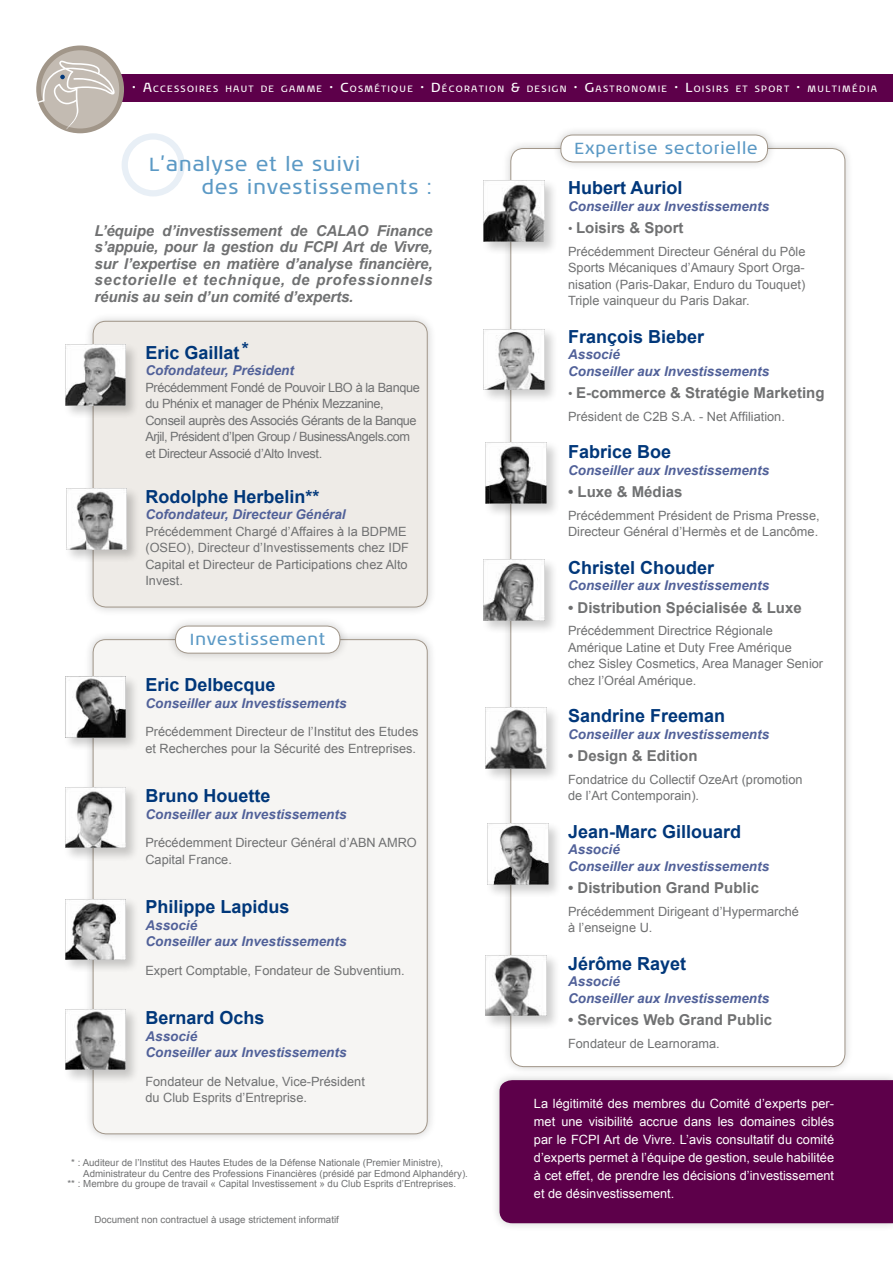
<style>
.page{position:relative;width:893px;height:1263px;background:#fff}
.page>*{position:absolute;margin:0;border:0;box-sizing:border-box;transform-origin:0 0}
.t1{font:19.5px/22.5px "Noa LT Std";letter-spacing:.06em;color:#5b99c5}
.t2{font:700 18px "Arial";color:#00377a}
.t3{font:16.5px "Noa LT Std";letter-spacing:.055em;color:#5b99c5}
.t4{font:italic 700 15px/16.5px "Arial";letter-spacing:-.01em;color:#707172;text-align:justify}
.t5{font:700 15px "Arial";color:#707172}
.t6{font:italic 700 13.5px/16.5px "Arial";color:#516199}
.t7{font:12.75px/16.5px "Arial";color:#707172}
.t8{font:12.75px/18px "Arial";color:#fff;text-align:justify}
.t9{font:12.75px/16.5px "Arial";letter-spacing:-.03em;color:#707172}
.t10{font:9.75px "Arial";color:#707172}
.t11{font:9.45px "Noa LT Std";letter-spacing:.13em;color:#fff}
.s1{font-size:13.5px}
.s2{font-weight:400;font-size:12.75px}
</style>
<div class="page">
<div style="left:122px;top:133px;width:63px;height:63px;border:6px solid #e8eff6;border-radius:50%"></div>
<div style="left:490px;top:1071px;width:403px;height:161px;background:#000;opacity:.2"></div>
<div style="left:499px;top:1080px;width:394px;height:143px;background:#5d004a"></div>
<div style="left:67px;top:75px;width:826px;height:27px;background:#5d004a"></div>
<svg style="left:39px;top:48px;width:83px;height:83px"></svg>
<div style="left:36px;top:45px;width:88px;height:88px;border:5px solid #a19689;border-radius:50%"></div>
<svg style="left:36px;top:61px;width:79px;height:69px;background:#cac3bc"></svg>
<div style="left:83px;top:311px;width:353px;height:305px;background:#000;opacity:.2"></div>
<div style="left:93px;top:321px;width:334px;height:286px;background:#eeebe7;border-radius:13px"></div>
<div style="left:93px;top:321px;width:335px;height:286px;border:1px solid #a19689;border-radius:13px"></div>
<div style="left:64px;top:486px;width:76px;height:77px;background:#000;opacity:.2"></div>
<img style="left:66px;top:489px;width:61px;height:60px">
<div style="left:62px;top:342px;width:77px;height:77px;background:#000;opacity:.2"></div>
<img style="left:65px;top:344px;width:61px;height:61px">
<div style="left:83px;top:630px;width:353px;height:513px;background:#000;opacity:.2"></div>
<div style="left:93px;top:640px;width:334px;height:494px;background:#f6f5f3;border-radius:13px"></div>
<div style="left:166px;top:616px;width:183px;height:46px;background:#000;opacity:.2"></div>
<div style="left:176px;top:626px;width:164px;height:27px;background:#fff;border-radius:13px"></div>
<div style="left:175px;top:626px;width:165px;height:27px;border:1px solid #a19689;border-radius:13px"></div>
<div style="left:63px;top:784px;width:76px;height:78px;background:#000;opacity:.2"></div>
<img style="left:65px;top:787px;width:61px;height:61px">
<div style="left:63px;top:896px;width:76px;height:78px;background:#000;opacity:.2"></div>
<img style="left:65px;top:899px;width:61px;height:61px">
<div style="left:63px;top:1006px;width:76px;height:78px;background:#000;opacity:.2"></div>
<img style="left:65px;top:1009px;width:61px;height:61px">
<div style="left:63px;top:674px;width:76px;height:77px;background:#000;opacity:.2"></div>
<img style="left:65px;top:677px;width:61px;height:61px">
<div style="left:501px;top:139px;width:353px;height:937px;background:#000;opacity:.2"></div>
<div style="left:511px;top:149px;width:334px;height:918px;background:#fff;border-radius:13px"></div>
<div style="left:481px;top:178px;width:77px;height:77px;background:#000;opacity:.2"></div>
<img style="left:484px;top:181px;width:60px;height:60px">
<div style="left:481px;top:326px;width:77px;height:78px;background:#000;opacity:.2"></div>
<img style="left:484px;top:329px;width:60px;height:61px">
<div style="left:483px;top:440px;width:77px;height:78px;background:#000;opacity:.2"></div>
<img style="left:486px;top:443px;width:60px;height:60px">
<div style="left:481px;top:557px;width:77px;height:77px;background:#000;opacity:.2"></div>
<img style="left:484px;top:560px;width:60px;height:60px">
<div style="left:483px;top:952px;width:77px;height:78px;background:#000;opacity:.2"></div>
<img style="left:486px;top:955px;width:61px;height:61px">
<div style="left:483px;top:705px;width:77px;height:77px;background:#000;opacity:.2"></div>
<img style="left:485px;top:708px;width:61px;height:60px">
<div style="left:485px;top:821px;width:77px;height:77px;background:#000;opacity:.2"></div>
<img style="left:488px;top:824px;width:60px;height:60px">
<div style="left:551px;top:125px;width:225px;height:46px;background:#000;opacity:.2"></div>
<div style="left:561px;top:135px;width:206px;height:27px;background:#fff;border-radius:12px"></div>
<div style="left:560px;top:135px;width:208px;height:27px;border:1px solid #a19689;border-radius:12px"></div>
<p class="t11" style="left:132px;top:83px;width:746px"><span class="s1">• A</span>CCESSOIRES HAUT DE GAMME <span class="s1">• C</span>OSMÉTIQUE <span class="s1">• D</span>ÉCORATION <span class="s1">&amp;</span> DESIGN <span class="s1">• G</span>ASTRONOMIE <span class="s1">• L</span>OISIRS ET SPORT <span class="s1">•</span> MULTIMÉDIA</p>
<h1 class="t1" style="left:202px;top:154px;width:231px;text-indent:-53px">L’analyse et le suivi<br>des investissements :</h1>
<p class="t4" style="left:94px;top:223px;width:340px">L’équipe d’investissement de CALAO Finance s’appuie, pour la gestion du FCPI Art de Vivre, sur l’expertise en matière d’analyse financière, sectorielle et technique, de professionnels réunis au sein d’un comité d’experts.</p>
<h2 class="t2" style="left:242px;top:336px;width:9px">*</h2>
<h2 class="t2" style="left:145px;top:340px;width:96px">Eric Gaillat</h2>
<p class="t6" style="left:145px;top:363px;width:150px">Cofondateur, Président</p>
<p class="t9" style="left:145px;top:379px;width:276px">Précédemment Fondé de Pouvoir LBO à la Banque du Phénix et manager de Phénix Mezzanine, Conseil auprès des Associés Gérants de la Banque Arjil, Président d’Ipen Group / BusinessAngels.com et Directeur Associé d’Alto Invest.</p>
<h2 class="t2" style="left:145px;top:484px;width:176px">Rodolphe Herbelin**</h2>
<p class="t6" style="left:145px;top:507px;width:202px">Cofondateur, Directeur Général</p>
<p class="t7" style="left:145px;top:523px;width:265px">Précédemment Chargé d’Affaires à la BDPME (OSEO), Directeur d’Investissements chez IDF Capital et Directeur de Participations chez Alto Invest.</p>
<p class="t3" style="left:190px;top:630px;width:137px">Investissement</p>
<h2 class="t2" style="left:145px;top:673px;width:132px">Eric Delbecque</h2>
<p class="t6" style="left:145px;top:695px;width:203px">Conseiller aux Investissements</p>
<p class="t7" style="left:145px;top:723px;width:275px">Précédemment Directeur de l’Institut des Etudes et Recherches pour la Sécurité des Entreprises.</p>
<h2 class="t2" style="left:145px;top:784px;width:126px">Bruno Houette</h2>
<p class="t6" style="left:145px;top:806px;width:203px">Conseiller aux Investissements</p>
<p class="t7" style="left:145px;top:834px;width:273px">Précédemment Directeur Général d’ABN AMRO<br>Capital France.</p>
<h2 class="t2" style="left:145px;top:895px;width:146px">Philippe Lapidus</h2>
<p class="t6" style="left:145px;top:917px;width:203px">Associé<br>Conseiller aux Investissements</p>
<p class="t7" style="left:145px;top:962px;width:261px">Expert Comptable, Fondateur de Subventium.</p>
<h2 class="t2" style="left:145px;top:1006px;width:121px">Bernard Ochs</h2>
<p class="t6" style="left:145px;top:1028px;width:203px">Associé<br>Conseiller aux Investissements</p>
<p class="t7" style="left:145px;top:1073px;width:221px">Fondateur de Netvalue, Vice-Président du Club Esprits d’Entreprise.</p>
<p class="t10" style="left:71px;top:1156px;width:373px">* : Auditeur de l’Institut des Hautes Etudes de la Défense Nationale (Premier Ministre),</p>
<p class="t10" style="left:83px;top:1167px;width:386px">Administrateur du Centre des Professions Financières (présidé par Edmond Alphandéry).</p>
<p class="t10" style="left:68px;top:1177px;width:390px">** : Membre du groupe de travail « Capital Investissement » du Club Esprits d’Entreprises.</p>
<p class="t10" style="left:94px;top:1213px;width:246px">Document non contractuel à usage strictement informatif</p>
<p class="t3" style="left:575px;top:139px;width:185px">Expertise sectorielle</p>
<h2 class="t2" style="left:568px;top:176px;width:116px">Hubert Auriol</h2>
<p class="t6" style="left:568px;top:198px;width:203px">Conseiller aux Investissements</p>
<p class="t5" style="left:568px;top:218px;width:117px"><span class="s2">•</span> Loisirs &amp; Sport</p>
<p class="t7" style="left:568px;top:243px;width:239px;text-align:justify">Précédemment Directeur Général du Pôle Sports Mécaniques d’Amaury Sport Orga&shy;nisation (Paris-Dakar, Enduro du Touquet)<br>Triple vainqueur du Paris Dakar.</p>
<h2 class="t2" style="left:568px;top:325px;width:138px">François Bieber</h2>
<p class="t6" style="left:568px;top:347px;width:203px">Associé<br>Conseiller aux Investissements</p>
<p class="t5" style="left:568px;top:383px;width:258px"><span class="s2">•</span> E-commerce &amp; Stratégie Marketing</p>
<p class="t7" style="left:568px;top:408px;width:218px">Président de C2B S.A. - Net Affiliation.</p>
<h2 class="t2" style="left:568px;top:440px;width:105px">Fabrice Boe</h2>
<p class="t6" style="left:568px;top:462px;width:203px">Conseiller aux Investissements</p>
<p class="t5" style="left:568px;top:482px;width:116px">• Luxe &amp; Médias</p>
<p class="t7" style="left:568px;top:507px;width:253px">Précédemment Président de Prisma Presse,<br>Directeur Général d’Hermès et de Lancôme.</p>
<h2 class="t2" style="left:568px;top:556px;width:148px">Christel Chouder</h2>
<p class="t6" style="left:568px;top:578px;width:203px">Conseiller aux Investissements</p>
<p class="t5" style="left:568px;top:598px;width:235px">• Distribution Spécialisée &amp; Luxe</p>
<p class="t7" style="left:568px;top:623px;width:257px">Précédemment Directrice Régionale Amérique Latine et Duty Free Amérique<br>chez Sisley Cosmetics, Area Manager Senior chez l’Oréal Amérique.</p>
<h2 class="t2" style="left:568px;top:704px;width:159px">Sandrine Freeman</h2>
<p class="t6" style="left:568px;top:726px;width:203px">Conseiller aux Investissements</p>
<p class="t5" style="left:568px;top:746px;width:131px">• Design &amp; Edition</p>
<p class="t7" style="left:568px;top:771px;width:236px">Fondatrice du Collectif OzeArt (promotion de l’Art Contemporain).</p>
<h2 class="t2" style="left:568px;top:820px;width:175px">Jean-Marc Gillouard</h2>
<p class="t6" style="left:568px;top:842px;width:203px">Associé<br>Conseiller aux Investissements</p>
<p class="t5" style="left:568px;top:878px;width:193px">• Distribution Grand Public</p>
<p class="t7" style="left:568px;top:903px;width:232px">Précédemment Dirigeant d’Hypermarché à l’enseigne U.</p>
<h2 class="t2" style="left:568px;top:952px;width:120px">Jérôme Rayet</h2>
<p class="t6" style="left:568px;top:974px;width:203px">Associé<br>Conseiller aux Investissements</p>
<p class="t5" style="left:568px;top:1010px;width:206px">• Services Web Grand Public</p>
<p class="t7" style="left:568px;top:1035px;width:153px">Fondateur de Learnorama.</p>
<p class="t8" style="left:534px;top:1095px;width:302px">La légitimité des membres du Comité d’experts per&shy;met une visibilité accrue dans les domaines ciblés par le FCPI Art de Vivre. L’avis consultatif du comité d’experts permet à l’équipe de gestion, seule habilitée à cet effet, de prendre les décisions d’investissement et de désinvestissement.</p>
</div>
